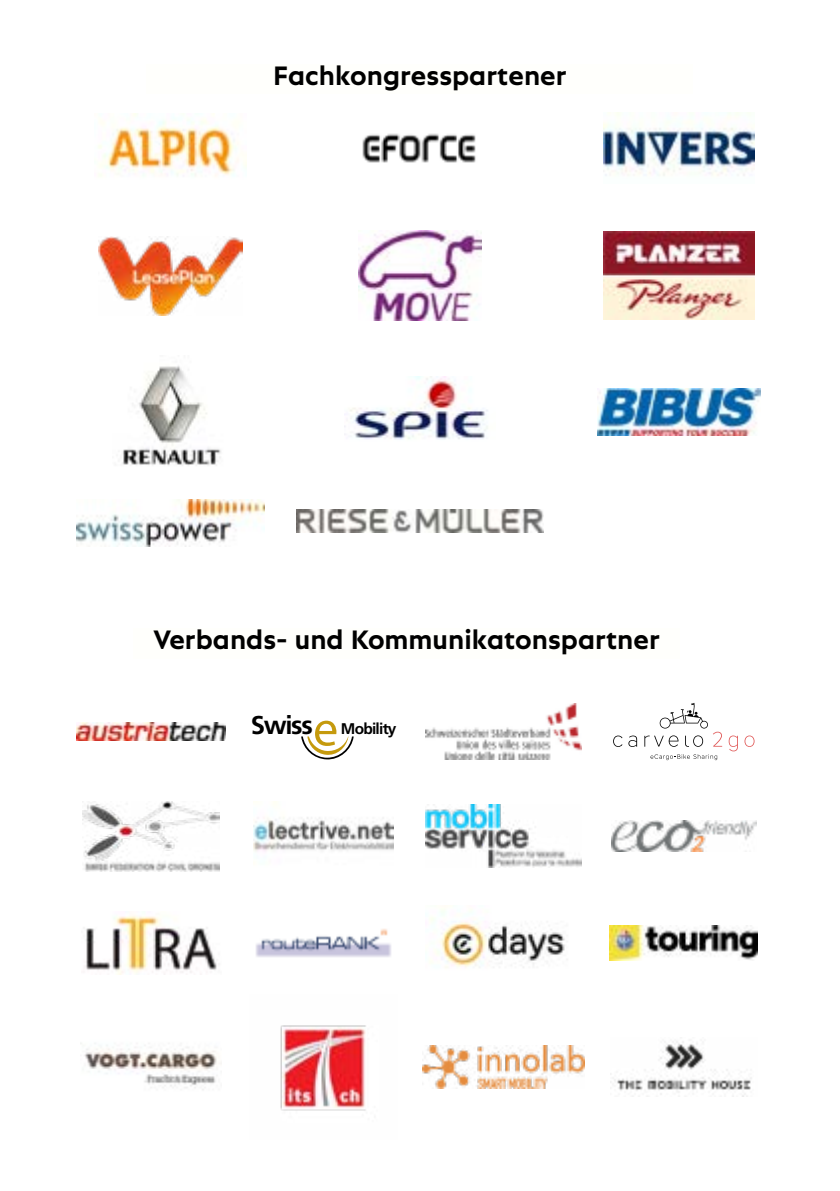
<style>
.page{position:relative;width:840px;height:1191px;background:#fff}
.page>*{position:absolute;margin:0;border:0;box-sizing:border-box;transform-origin:0 0}
.t1{font:700 28px "Neptune";color:#000}
.t2{font:700 25.8px "Frutiger LT Std";letter-spacing:-.05em;color:#000}
.t3{font:700 15.4px "Frutiger LT Std";letter-spacing:-.05em;color:#000}
.s1{font-family:"Frutiger";font-size:50px;color:#c59a0d}
</style>
<div class="page">
<img style="left:98px;top:114px;width:148px;height:62px">
<img style="left:362px;top:133px;width:114px;height:30px">
<img style="left:603px;top:113px;width:150px;height:63px">
<img style="left:99px;top:236px;width:143px;height:79px">
<img style="left:358px;top:231px;width:123px;height:90px">
<img style="left:603px;top:232px;width:151px;height:88px">
<img style="left:296px;top:509px;width:247px;height:23px">
<img style="left:344px;top:376px;width:144px;height:64px">
<img style="left:122px;top:365px;width:99px;height:101px">
<img style="left:77px;top:499px;width:187px;height:47px">
<img style="left:425px;top:703px;width:156px;height:56px">
<img style="left:610px;top:1041px;width:142px;height:55px">
<img style="left:256px;top:928px;width:135px;height:29px">
<img style="left:81px;top:1043px;width:141px;height:47px">
<img style="left:83px;top:801px;width:137px;height:70px">
<img style="left:253px;top:802px;width:140px;height:50px">
<img style="left:425px;top:804px;width:156px;height:64px">
<img style="left:611px;top:820px;width:144px;height:31px">
<img style="left:422px;top:1045px;width:162px;height:43px">
<svg style="left:613px;top:735px;width:9px;height:12px"></svg>
<svg style="left:628px;top:735px;width:8px;height:12px"></svg>
<svg style="left:728px;top:735px;width:9px;height:16px"></svg>
<svg style="left:744px;top:735px;width:10px;height:12px"></svg>
<svg style="left:650px;top:754px;width:66px;height:6px"></svg>
<svg style="left:644px;top:703px;width:77px;height:44px"></svg>
<svg style="left:301px;top:736px;width:52px;height:23px"></svg>
<img style="left:430px;top:909px;width:135px;height:59px">
<img style="left:609px;top:926px;width:148px;height:34px">
<img style="left:85px;top:915px;width:132px;height:60px">
<img style="left:280px;top:1025px;width:86px;height:86px">
<img style="left:77px;top:722px;width:149px;height:18px">
<img style="left:597px;top:389px;width:163px;height:47px">
<p class="t1" style="left:273px;top:59px;width:295px">Fachkongresspartener</p>
<p class="t1" style="left:153px;top:623px;width:508px">Verbands- und Kommunikatonspartner</p>
<p class="t2" style="left:250px;top:709px;width:89px">Swiss<span class="s1">e</span></p>
<p class="t3" style="left:341px;top:719px;width:57px">Mobility</p>
</div>
